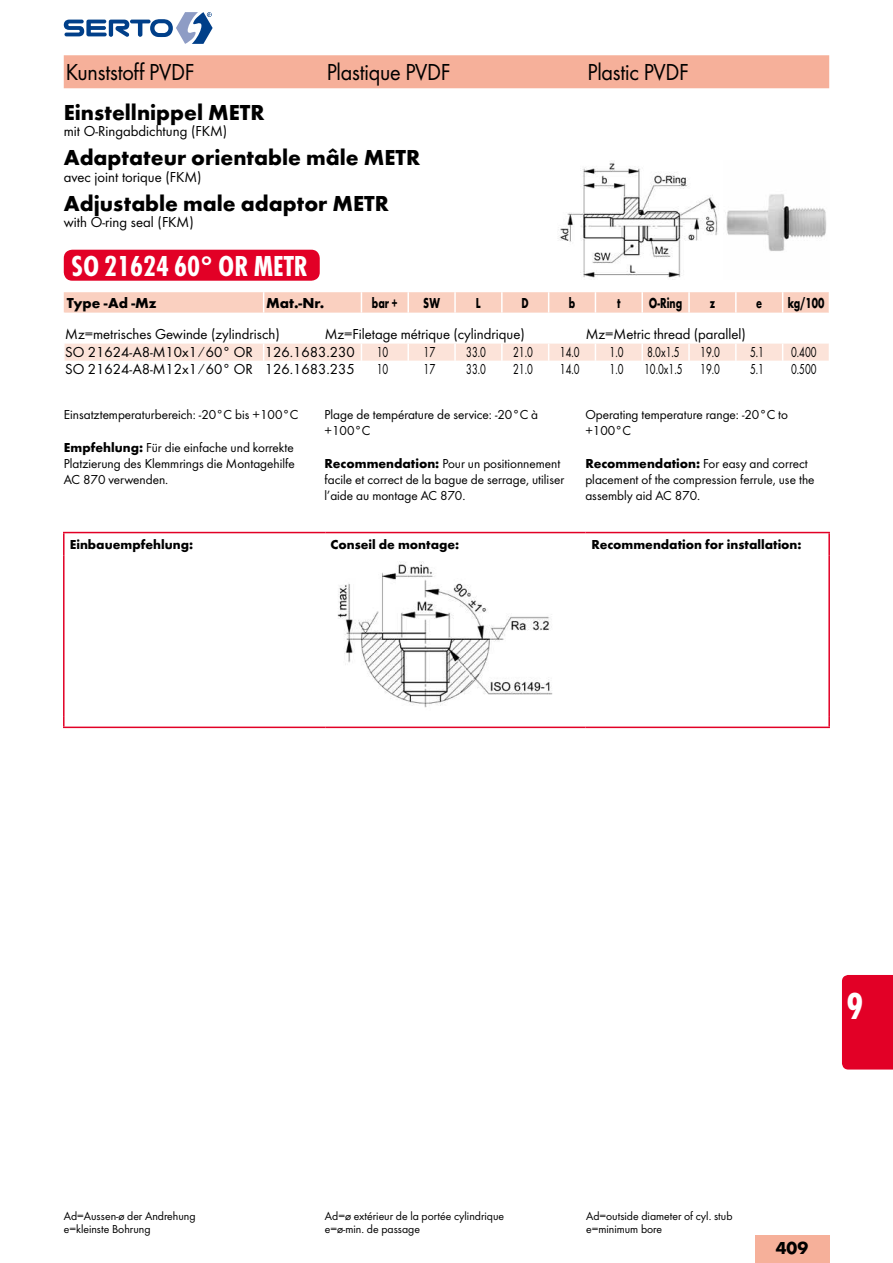
<style>
.page{position:relative;width:893px;height:1263px;background:#fff}
.page>*{position:absolute;margin:0;border:0;box-sizing:border-box;transform-origin:0 0}
.t1{font:700 39px "Futura Con";color:#fff}
.t2{font:700 30px "Futura Con";color:#fff}
.t3{font:24px "Futura Boo";letter-spacing:-.01em;color:#000;scale:.94 1}
.t4{font:700 22.5px "Futura";color:#000}
.t5{font:700 18px "Futura";color:#000}
.t6{font:15px "Futura Boo";color:#000}
.t7{font:15px "Futura Boo";color:#000;scale:.7 1}
.t8{font:700 15px "Futura";color:#000;scale:.7 1}
.t9{font:700 15px "Futura";color:#000}
.t10{font:13.5px/16.2px "Futura Boo";color:#000}
.t11{font:700 13.5px "Futura";color:#000}
.t12{font:12px/13.5px "Futura Boo";color:#000}
.s1{font-family:"Futura";font-weight:700}
</style>
<div class="page">
<div style="left:63px;top:55px;width:767px;height:34px;background:#f6b09a"></div>
<svg style="left:64px;top:12px;width:149px;height:32px"></svg>
<svg style="left:63px;top:249px;width:766px;height:112px"></svg>
<img style="left:558px;top:162px;width:161px;height:117px">
<img style="left:724px;top:194px;width:105px;height:85px">
<div style="left:64px;top:250px;width:256px;height:31px;background:#e20026;border-radius:9px"></div>
<hr style="left:63px;top:533px;width:2px;height:22px;background:#e20026">
<hr style="left:63px;top:532px;width:262px;height:1px;background:#e20026">
<hr style="left:325px;top:532px;width:260px;height:1px;background:#e20026">
<hr style="left:585px;top:532px;width:245px;height:1px;background:#e20026">
<hr style="left:828px;top:533px;width:2px;height:22px;background:#e20026">
<hr style="left:63px;top:555px;width:2px;height:161px;background:#e20026">
<hr style="left:828px;top:555px;width:2px;height:161px;background:#e20026">
<svg style="left:63px;top:716px;width:2px;height:11px"></svg>
<hr style="left:63px;top:727px;width:262px;height:1px;background:#e20026">
<hr style="left:325px;top:727px;width:260px;height:1px;background:#e20026">
<svg style="left:828px;top:716px;width:2px;height:11px"></svg>
<hr style="left:585px;top:727px;width:245px;height:1px;background:#e20026">
<img style="left:337px;top:561px;width:216px;height:147px">
<div style="left:755px;top:1235px;width:74px;height:28px;background:#f6b09a"></div>
<div style="left:842px;top:975px;width:51px;height:94px;background:#e20026"></div>
<h3 class="t3" style="left:66px;top:59px;width:138px">Kunststoff PVDF</h3>
<h3 class="t3" style="left:327px;top:59px;width:133px">Plastique PVDF</h3>
<h3 class="t3" style="left:587px;top:59px;width:109px">Plastic PVDF</h3>
<h3 class="t4" style="left:64px;top:99px;width:202px">Einstellnippel METR</h3>
<p class="t6" style="left:64px;top:124px;width:165px">mit O-Ringabdichtung (FKM)</p>
<h3 class="t4" style="left:64px;top:145px;width:358px">Adaptateur orientable mâle METR</h3>
<p class="t6" style="left:64px;top:169px;width:139px">avec joint torique (FKM)</p>
<h3 class="t4" style="left:64px;top:190px;width:327px">Adjustable male adaptor METR</h3>
<p class="t6" style="left:64px;top:214px;width:132px">with O-ring seal (FKM)</p>
<h2 class="t2" style="left:71px;top:254px;width:238px">SO 21624 60° OR METR</h2>
<p class="t9" style="left:67px;top:295px;width:91px">Type -Ad -Mz</p>
<p class="t9" style="left:266px;top:295px;width:60px">Mat.-Nr.</p>
<p class="t8" style="left:372px;top:295px;width:39px">bar +</p>
<p class="t8" style="left:423px;top:295px;width:25px">SW</p>
<p class="t8" style="left:476px;top:295px;width:9px">L</p>
<p class="t8" style="left:522px;top:295px;width:12px">D</p>
<p class="t8" style="left:569px;top:295px;width:11px">b</p>
<p class="t8" style="left:617px;top:295px;width:6px">t</p>
<p class="t8" style="left:649px;top:295px;width:49px">O-Ring</p>
<p class="t8" style="left:710px;top:295px;width:9px">z</p>
<p class="t8" style="left:756px;top:295px;width:10px">e</p>
<p class="t8" style="left:788px;top:295px;width:54px">kg/100</p>
<p class="t6" style="left:65px;top:327px;width:216px">Mz=metrisches Gewinde (zylindrisch)</p>
<p class="t6" style="left:325px;top:327px;width:202px">Mz=Filetage métrique (cylindrique)</p>
<p class="t6" style="left:586px;top:327px;width:161px">Mz=Metric thread (parallel)</p>
<p class="t6" style="left:65px;top:344px;width:291px">SO 21624-A8-M10x1 ⁄ 60° OR 126.1683.230</p>
<p class="t7" style="left:377px;top:344px;width:18px">10</p>
<p class="t7" style="left:424px;top:344px;width:18px">17</p>
<p class="t7" style="left:466px;top:344px;width:30px">33.0</p>
<p class="t7" style="left:513px;top:344px;width:30px">21.0</p>
<p class="t7" style="left:560px;top:344px;width:30px">14.0</p>
<p class="t7" style="left:610px;top:344px;width:21px">1.0</p>
<p class="t7" style="left:647px;top:344px;width:48px">8.0x1.5</p>
<p class="t7" style="left:700px;top:344px;width:30px">19.0</p>
<p class="t7" style="left:750px;top:344px;width:21px">5.1</p>
<p class="t7" style="left:791px;top:344px;width:38px">0.400</p>
<p class="t6" style="left:65px;top:361px;width:291px">SO 21624-A8-M12x1 ⁄ 60° OR 126.1683.235</p>
<p class="t7" style="left:377px;top:361px;width:18px">10</p>
<p class="t7" style="left:424px;top:361px;width:18px">17</p>
<p class="t7" style="left:466px;top:361px;width:30px">33.0</p>
<p class="t7" style="left:513px;top:361px;width:30px">21.0</p>
<p class="t7" style="left:560px;top:361px;width:30px">14.0</p>
<p class="t7" style="left:610px;top:361px;width:21px">1.0</p>
<p class="t7" style="left:644px;top:361px;width:110px">10.0x1.5 19.0</p>
<p class="t7" style="left:750px;top:361px;width:21px">5.1</p>
<p class="t7" style="left:791px;top:361px;width:38px">0.500</p>
<p class="t10" style="left:64px;top:407px;width:236px">Einsatztemperaturbereich: -20°C bis +100°C</p>
<p class="t10" style="left:64px;top:439px;width:232px;text-align:justify"><span class="s1">Empfehlung:</span> Für die einfache und korrekte Platzierung des Klemmrings die Montagehilfe AC 870 verwenden.</p>
<p class="t10" style="left:325px;top:407px;width:215px">Plage de température de service: -20°C à +100°C</p>
<p class="t10" style="left:325px;top:456px;width:241px"><span class="s1">Recommendation:</span> Pour un positionnement facile et correct de la bague de serrage, utiliser l’aide au montage AC 870.</p>
<p class="t10" style="left:585px;top:407px;width:204px">Operating temperature range: -20°C to +100°C</p>
<p class="t10" style="left:585px;top:456px;width:231px"><span class="s1">Recommendation:</span> For easy and correct placement of the compression ferrule, use the assembly aid AC 870.</p>
<p class="t11" style="left:70px;top:537px;width:125px">Einbauempfehlung:</p>
<p class="t11" style="left:331px;top:537px;width:130px">Conseil de montage:</p>
<p class="t11" style="left:591px;top:537px;width:212px">Recommendation for installation:</p>
<h1 class="t1" style="left:847px;top:991px;width:18px">9</h1>
<p class="t12" style="left:64px;top:1209px;width:133px">Ad=Aussen-ø der Andrehung e=kleinste Bohrung</p>
<p class="t12" style="left:325px;top:1209px;width:181px">Ad=ø extérieur de la portée cylindrique e=ø-min. de passage</p>
<p class="t12" style="left:586px;top:1209px;width:148px">Ad=outside diameter of cyl. stub e=minimum bore</p>
<h3 class="t5" style="left:776px;top:1237px;width:34px">409</h3>
</div>
